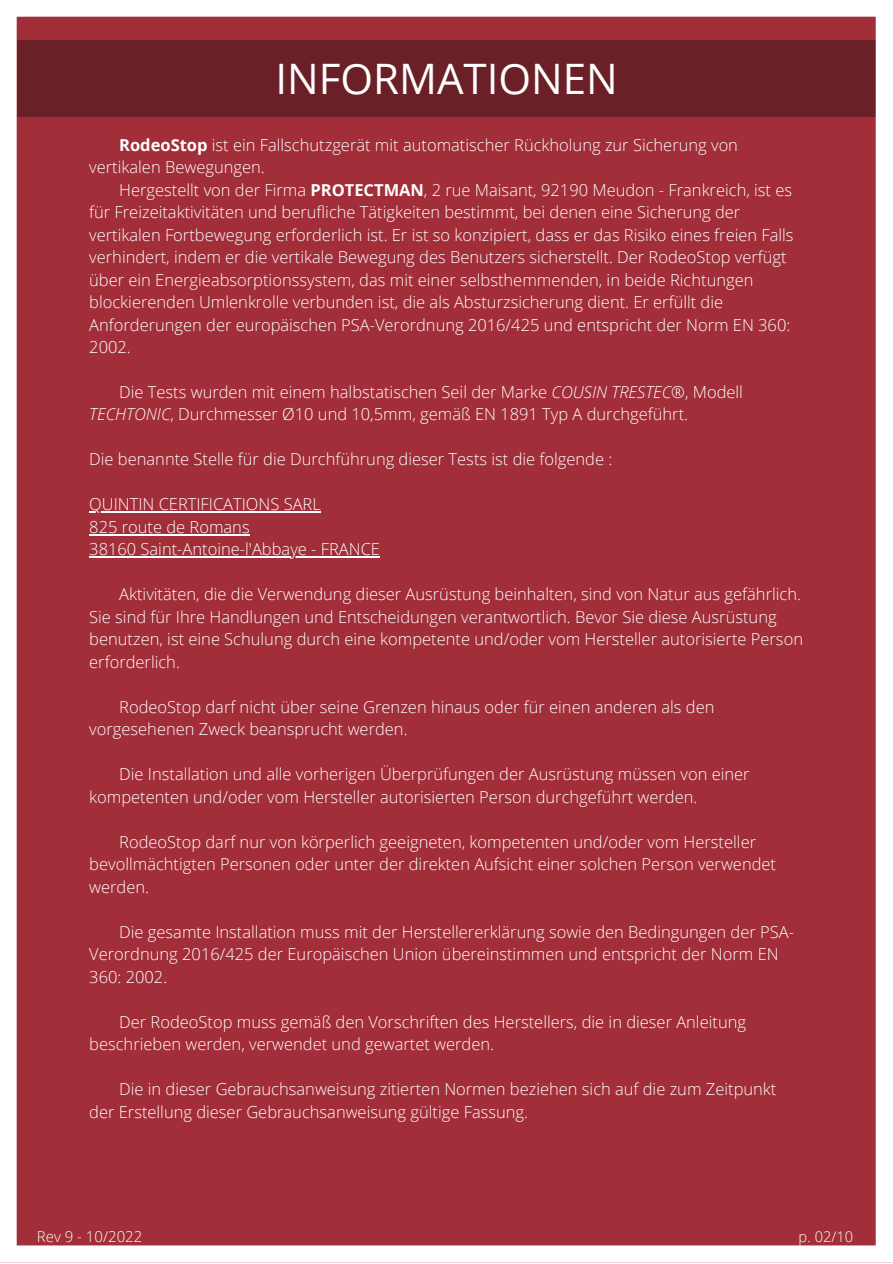
<style>
.page{position:relative;width:893px;height:1264px;background:#fff}
.page>*{position:absolute;margin:0;border:0;box-sizing:border-box;transform-origin:0 0}
.t1{font:42px "Open Sans";color:#fff}
.t2{font:300 16.5px/22.5px "Open Sans";color:#fff}
.t3{font:300 15px "Open Sans";color:#fff}
.t4{font:300 14.7px "Open Sans";color:#fff}
.s1{font-weight:700}
.s2{font-style:italic}
</style>
<div class="page">
<div style="left:16px;top:16px;width:860px;height:1230px;background:#a12e38"></div>
<hr style="left:89px;top:511px;width:232px;height:1px;background:#fff">
<hr style="left:89px;top:534px;width:161px;height:1px;background:#fff">
<hr style="left:89px;top:556px;width:291px;height:1px;background:#fff">
<h1 class="t1" style="left:275px;top:49px;width:344px">INFORMATIONEN</h1>
<p class="t2" style="left:89px;top:133px;width:650px;text-indent:30px"><span class="s1">RodeoStop</span> ist ein Fallschutzgerät mit automatischer Rückholung zur Sicherung von vertikalen Bewegungen.</p>
<p class="t2" style="left:89px;top:178px;width:705px;text-indent:30px">Hergestellt von der Firma <span class="s1">PROTECTMAN</span>, 2 rue Maisant, 92190 Meudon - Frankreich, ist es für Freizeitaktivitäten und berufliche Tätigkeiten bestimmt, bei denen eine Sicherung der vertikalen Fortbewegung erforderlich ist. Er ist so konzipiert, dass er das Risiko eines freien Falls verhindert, indem er die vertikale Bewegung des Benutzers sicherstellt. Der RodeoStop verfügt über ein Energieabsorptionssystem, das mit einer selbsthemmenden, in beide Richtungen blockierenden Umlenkrolle verbunden ist, die als Absturzsicherung dient. Er erfüllt die Anforderungen der europäischen PSA-Verordnung 2016/425 und entspricht der Norm EN 360:<br>2002.</p>
<p class="t2" style="left:89px;top:380px;width:655px;text-indent:30px">Die Tests wurden mit einem halbstatischen Seil der Marke <span class="s2">COUSIN TRESTEC</span>®, Modell<br><span class="s2">TECHTONIC</span>, Durchmesser Ø10 und 10,5mm, gemäß EN 1891 Typ A durchgeführt.</p>
<p class="t2" style="left:89px;top:448px;width:524px">Die benannte Stelle für die Durchführung dieser Tests ist die folgende :</p>
<p class="t2" style="left:89px;top:493px;width:292px">QUINTIN CERTIFICATIONS SARL<br>825 route de Romans<br>38160 Saint-Antoine-l'Abbaye - FRANCE</p>
<p class="t2" style="left:89px;top:582px;width:715px;text-indent:30px">Aktivitäten, die die Verwendung dieser Ausrüstung beinhalten, sind von Natur aus gefährlich.<br>Sie sind für Ihre Handlungen und Entscheidungen verantwortlich. Bevor Sie diese Ausrüstung benutzen, ist eine Schulung durch eine kompetente und/oder vom Hersteller autorisierte Person erforderlich.</p>
<p class="t2" style="left:89px;top:695px;width:626px;text-indent:30px">RodeoStop darf nicht über seine Grenzen hinaus oder für einen anderen als den vorgesehenen Zweck beansprucht werden.</p>
<p class="t2" style="left:89px;top:762px;width:662px;text-indent:30px">Die Installation und alle vorherigen Überprüfungen der Ausrüstung müssen von einer kompetenten und/oder vom Hersteller autorisierten Person durchgeführt werden.</p>
<p class="t2" style="left:89px;top:830px;width:688px;text-indent:30px">RodeoStop darf nur von körperlich geeigneten, kompetenten und/oder vom Hersteller bevollmächtigten Personen oder unter der direkten Aufsicht einer solchen Person verwendet werden.</p>
<p class="t2" style="left:89px;top:920px;width:706px;text-indent:30px">Die gesamte Installation muss mit der Herstellererklärung sowie den Bedingungen der PSA-<br>Verordnung 2016/425 der Europäischen Union übereinstimmen und entspricht der Norm EN<br>360: 2002.</p>
<p class="t2" style="left:89px;top:1010px;width:658px;text-indent:30px">Der RodeoStop muss gemäß den Vorschriften des Herstellers, die in dieser Anleitung beschrieben werden, verwendet und gewartet werden.</p>
<p class="t2" style="left:89px;top:1077px;width:688px;text-indent:30px">Die in dieser Gebrauchsanweisung zitierten Normen beziehen sich auf die zum Zeitpunkt der Erstellung dieser Gebrauchsanweisung gültige Fassung.</p>
<p class="t3" style="left:37px;top:1226px;width:107px">Rev 9 - 10/2022</p>
<p class="t4" style="left:798px;top:1226px;width:56px">p. 02/10</p>
</div>
